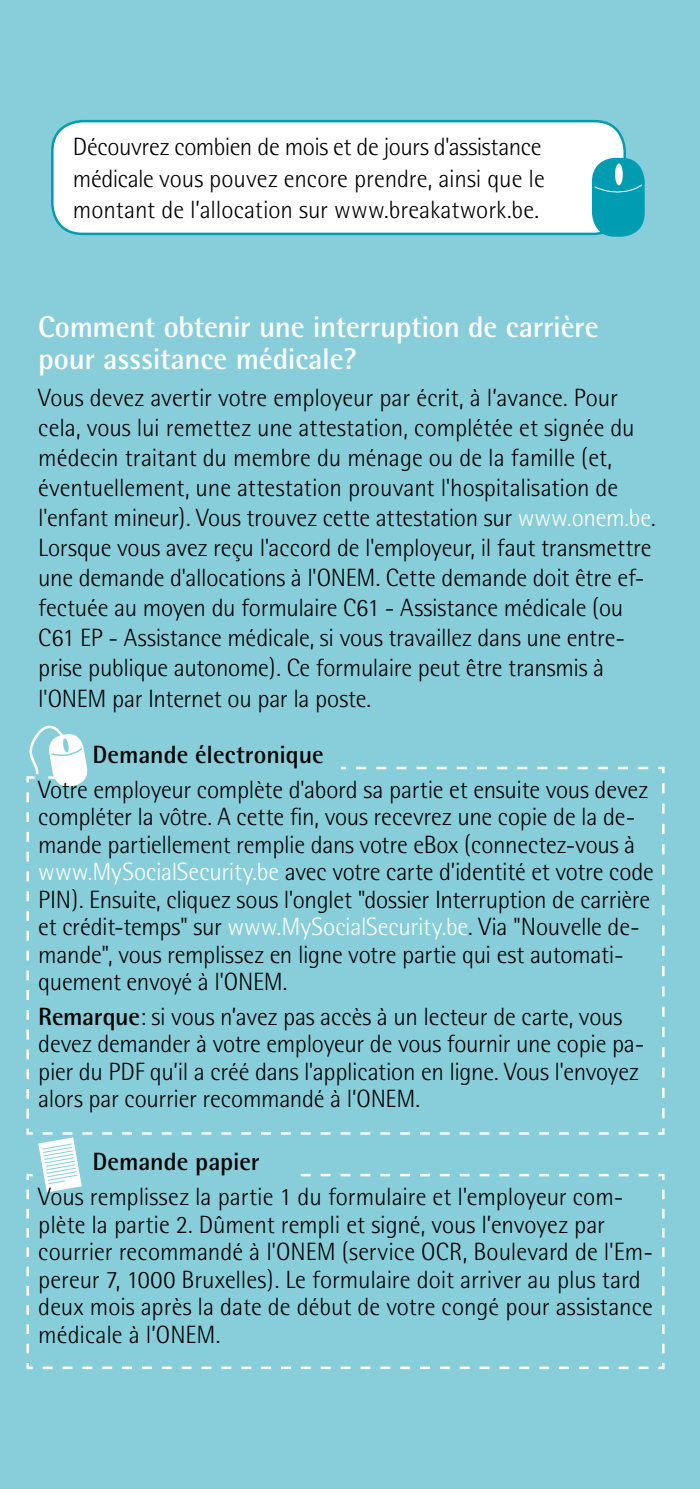
<style>
.page{position:relative;width:700px;height:1489px;background:#fff}
.page>*{position:absolute;margin:0;border:0;box-sizing:border-box;transform-origin:0 0}
.Body{font:700 30px/31.2px "Rotis Semi Sans";letter-spacing:-.01em;color:#fff}
.Body-2{font:300 25px/27.5px "Rotis Semi Sans";letter-spacing:-.01em;color:#000}
.Body-3{font:700 25px "Rotis Semi Sans";color:#000}
.s1{color:#fff}
.s2{font-weight:700}
</style>
<div class="page">
<div style="left:0;top:0;width:700px;height:1488px;background:#87ceda"></div>
<div style="left:25px;top:1172px;width:641px;height:198px;background:#87ceda"></div>
<div style="left:25px;top:765px;width:641px;height:370px;background:#87ceda"></div>
<svg style="left:38px;top:1132px;width:610px;height:60px;background:#8fd1dc"></svg>
<div style="left:21px;top:594px;width:15px;height:10px;background:#87ceda"></div>
<svg style="left:20px;top:713px;width:70px;height:405px;background:#93d3dd"></svg>
<div style="left:52px;top:121px;width:572px;height:113px;background:#fff;border-radius:30px"></div>
<div style="left:51px;top:120px;width:575px;height:115px;border:2px solid #009cb1;border-radius:30px"></div>
<svg style="left:592px;top:158px;width:52px;height:79px;background:#1da7b9"></svg>
<p class="Body-2" style="left:73px;top:131px;width:473px;line-height:31.2px">Découvrez combien de mois et de jours d'assistance médicale vous pouvez encore prendre, ainsi que le montant de l’allocation sur www.breakatwork.be.</p>
<p class="Body" style="left:38px;top:311px;width:562px">Comment obtenir une interruption de carrière pour asssitance médicale?</p>
<p class="Body-2" style="left:38px;top:382px;width:619px;line-height:30px">Vous devez avertir votre employeur par écrit, à l’avance. Pour cela, vous lui remettez une attestation, complétée et signée du médecin traitant du membre du ménage ou de la famille (et, éventuellement, une attestation prouvant l'hospitalisation de l'enfant mineur). Vous trouvez cette attestation sur <span class="s1">www.onem.be</span>.<br>Lorsque vous avez reçu l'accord de l'employeur, il faut transmettre une demande d'allocations à l'ONEM. Cette demande doit être ef&shy;fectuée au moyen du formulaire C61 - Assistance médicale (ou C61 EP - Assistance médicale, si vous travaillez dans une entre&shy;prise publique autonome). Ce formulaire peut être transmis à l'ONEM par Internet ou par la poste.</p>
<p class="Body-3" style="left:93px;top:739px;width:233px">Demande électronique</p>
<p class="Body-2" style="left:38px;top:775px;width:617px">Votre employeur complète d'abord sa partie et ensuite vous devez compléter la vôtre. A cette fin, vous recevrez une copie de la de&shy;mande partiellement remplie dans votre eBox (connectez-vous à <span class="s1">www.MySocialSecurity.be</span> avec votre carte d’identité et votre code PIN). Ensuite, cliquez sous l'onglet "dossier Interruption de carrière et crédit-temps" sur <span class="s1">www.MySocialSecurity.be</span>. Via "Nouvelle de&shy;mande", vous remplissez en ligne votre partie qui est automati&shy;quement envoyé à l'ONEM.</p>
<p class="Body-2" style="left:38px;top:1002px;width:608px"><span class="s2">Remarque</span>: si vous n’avez pas accès à un lecteur de carte, vous devez demander à votre employeur de vous fournir une copie pa&shy;pier du PDF qu’il a créé dans l'application en ligne. Vous l'envoyez alors par courrier recommandé à l’ONEM.</p>
<p class="Body-3" style="left:93px;top:1146px;width:169px">Demande papier</p>
<p class="Body-2" style="left:38px;top:1182px;width:616px">Vous remplissez la partie 1 du formulaire et l'employeur com&shy;plète la partie 2. Dûment rempli et signé, vous l’envoyez par courrier recommandé à l'ONEM (service OCR, Boulevard de l'Em&shy;pereur 7, 1000 Bruxelles). Le formulaire doit arriver au plus tard deux mois après la date de début de votre congé pour assistance médicale à l’ONEM.</p>
</div>
